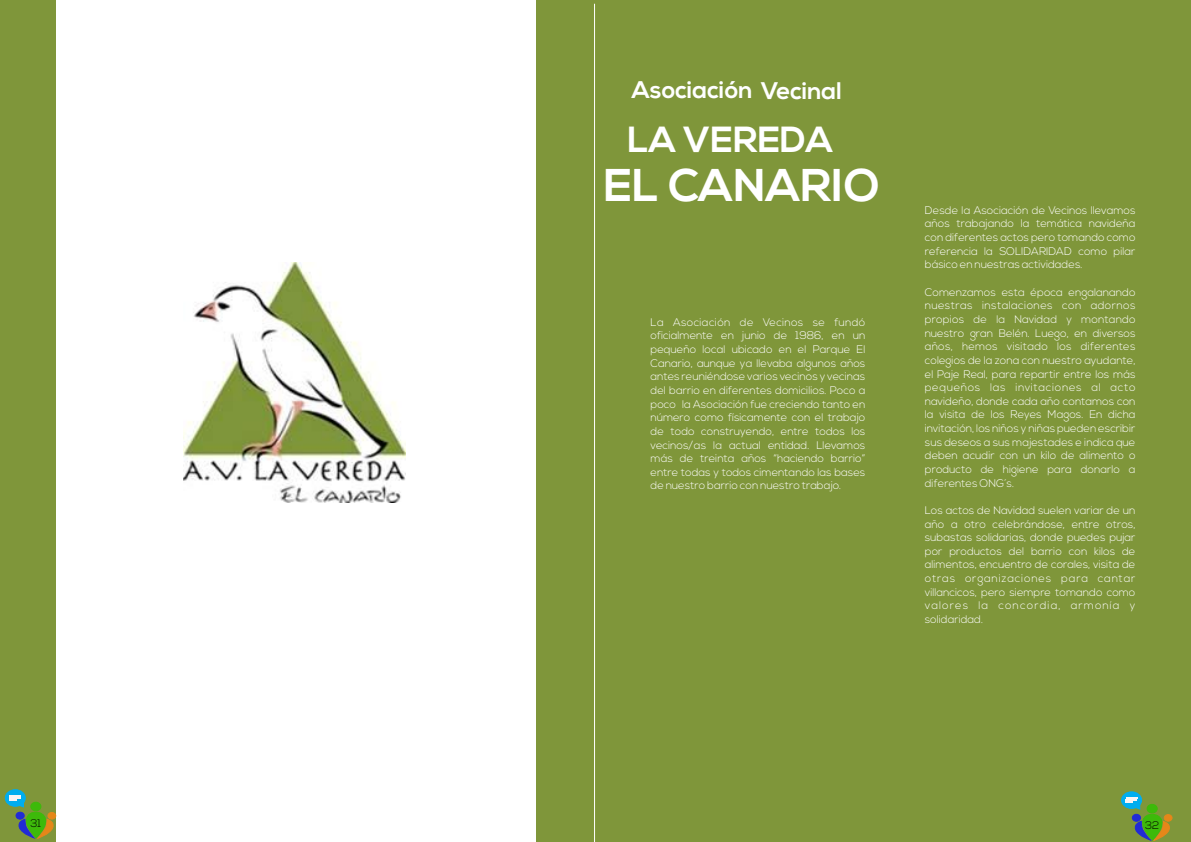
<style>
.page{position:relative;width:1191px;height:842px;background:#fff}
.page>*{position:absolute;margin:0;border:0;box-sizing:border-box;transform-origin:0 0}
.t1{font:700 45.8px "Nexa";color:#fff}
.t2{font:700 36.2px "Nexa";color:#fff}
.t3{font:700 24px "Nexa";color:#fff}
.t4{font:300 11px/13.6px "Nexa";color:#fff;text-align:justify}
.t5{font:300 11px "Nexa";color:#000}
</style>
<div class="page">
<div style="left:0;top:0;width:56px;height:842px;background:#7f963a"></div>
<div style="left:536px;top:0;width:655px;height:842px;background:#7f963a"></div>
<svg style="left:4px;top:789px;width:53px;height:50px"></svg>
<svg style="left:1121px;top:791px;width:52px;height:50px"></svg>
<img style="left:183px;top:263px;width:223px;height:240px">
<hr style="left:594px;top:4px;width:1px;height:838px;background:#fff">
<h3 class="t3" style="left:632px;top:80px;width:211px">Asociación Vecinal</h3>
<h2 class="t2" style="left:627px;top:125px;width:207px">LA VEREDA</h2>
<h1 class="t1" style="left:603px;top:167px;width:278px">EL CANARIO</h1>
<p class="t4" style="left:650px;top:316px;width:216px">La Asociación de Vecinos se fundó oficialmente en junio de 1986, en un pequeño local ubicado en el Parque El Canario, aunque ya llevaba algunos años antes reuniéndose varios vecinos y vecinas del barrio en diferentes domicilios. Poco a poco la Asociación fue creciendo tanto en número como físicamente con el trabajo de todo construyendo, entre todos los vecinos/as la actual entidad. Llevamos más de treinta años “haciendo barrio” entre todas y todos cimentando las bases de nuestro barrio con nuestro trabajo.</p>
<p class="t4" style="left:925px;top:204px;width:212px">Desde la Asociación de Vecinos llevamos años trabajando la temática navideña con diferentes actos pero tomando como referencia la SOLIDARIDAD como pilar básico en nuestras actividades.</p>
<p class="t4" style="left:924px;top:286px;width:212px">Comenzamos esta época engalanando nuestras instalaciones con adornos propios de la Navidad y montando nuestro gran Belén. Luego, en diversos años, hemos visitado los diferentes colegios de la zona con nuestro ayudante, el Paje Real, para repartir entre los más pequeños las invitaciones al acto navideño, donde cada año contamos con la visita de los Reyes Magos. En dicha invitación, los niños y niñas pueden escribir sus deseos a sus majestades e indica que deben acudir con un kilo de alimento o producto de higiene para donarlo a diferentes ONG´s.</p>
<p class="t4" style="left:924px;top:504px;width:212px">Los actos de Navidad suelen variar de un año a otro celebrándose, entre otros, subastas solidarias, donde puedes pujar por productos del barrio con kilos de alimentos, encuentro de corales, visita de otras organizaciones para cantar villancicos, pero siempre tomando como valores la concordia, armonía y solidaridad.</p>
<p class="t5" style="left:30px;top:818px;width:12px">31</p>
<p class="t5" style="left:1145px;top:820px;width:16px">32</p>
</div>
